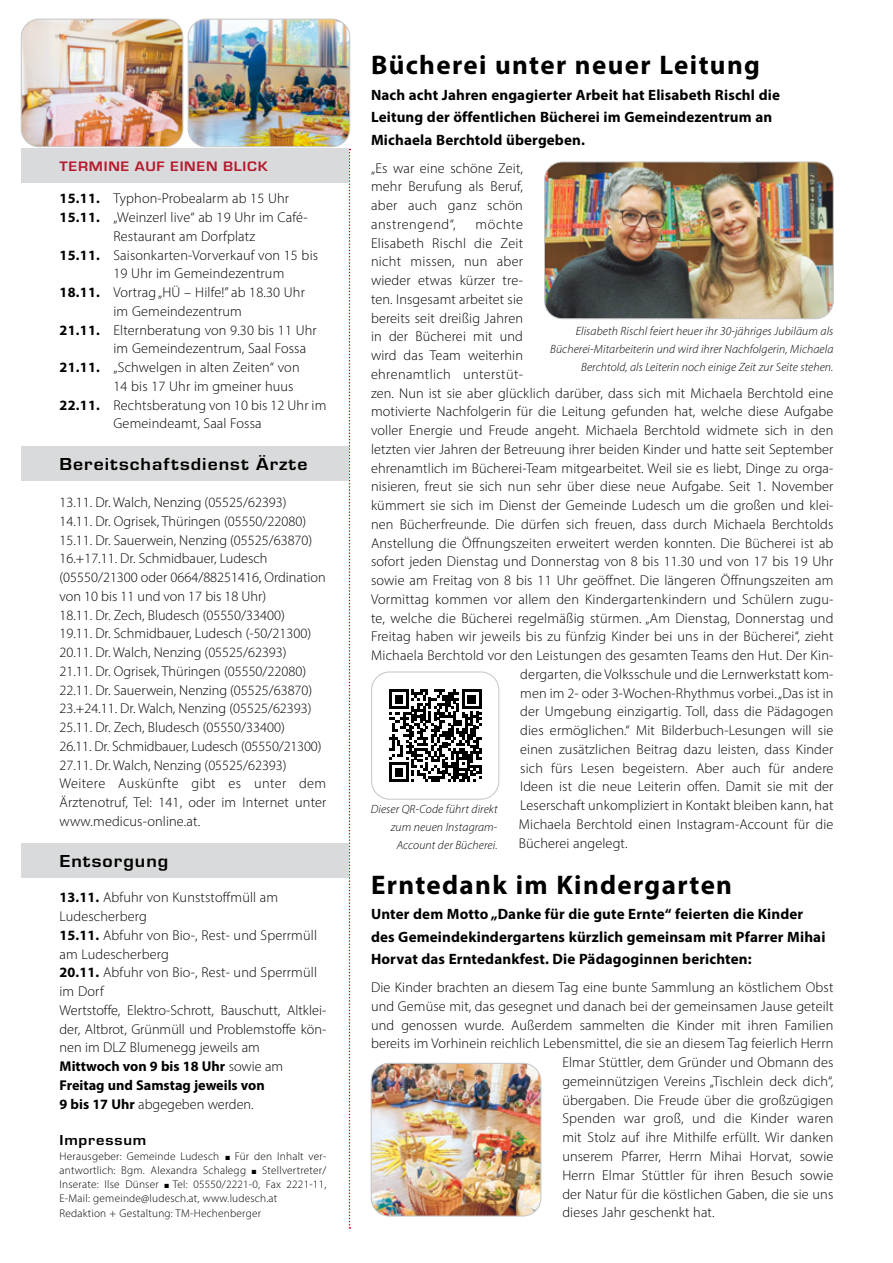
<style>
.page{position:relative;width:893px;height:1263px;background:#fff}
.page>*{position:absolute;margin:0;border:0;box-sizing:border-box;transform-origin:0 0}
.t1{font:700 27px "Myriad Pro";letter-spacing:.05em;color:#000}
.t2{font:700 18px "Eurostile";letter-spacing:.05em;color:#000;scale:1.1 1}
.t3{font:700 15px/22.5px "Myriad Pro";letter-spacing:.01em;color:#000}
.t4{font:700 15px "Eurostile";letter-spacing:.05em;color:#000;scale:1.1 1}
.t5{font:300 14.25px/18.8px "Myriad Pro";letter-spacing:.01em;color:#000}
.t6{font:700 14.25px "Eurostile";letter-spacing:.05em;color:#b71a2e;scale:1.1 1}
.t7{font:italic 300 12px/18px "Myriad Pro";letter-spacing:.01em;color:#000;text-align:right}
.t8{font:300 11.25px/14.2px "Myriad Pro";letter-spacing:.02em;color:#000}
.s1{font-weight:700}
</style>
<div class="page">
<img style="left:188px;top:19px;width:162px;height:128px">
<div style="left:188px;top:19px;width:162px;height:128px;border:1px solid #c4c5c6;border-radius:18px"></div>
<img style="left:21px;top:19px;width:162px;height:128px">
<div style="left:21px;top:19px;width:162px;height:128px;border:1px solid #c4c5c6;border-radius:18px"></div>
<svg style="left:349px;top:149px;width:1px;height:1079px"></svg>
<div style="left:21px;top:149px;width:328px;height:34px;background:#d9dadb"></div>
<div style="left:21px;top:843px;width:328px;height:34px;background:#d9dadb"></div>
<div style="left:21px;top:446px;width:328px;height:34px;background:#d9dadb"></div>
<img style="left:544px;top:162px;width:289px;height:157px">
<div style="left:544px;top:162px;width:289px;height:157px;border:1px solid #c4c5c6;border-radius:18px"></div>
<svg style="left:389px;top:689px;width:92px;height:93px"></svg>
<div style="left:371px;top:672px;width:128px;height:127px;border:1px solid #c4c5c6;border-radius:18px"></div>
<img style="left:371px;top:1063px;width:170px;height:153px">
<div style="left:371px;top:1063px;width:170px;height:153px;border:1px solid #c4c5c6;border-radius:18px"></div>
<p class="t6" style="left:60px;top:156px;width:191px">TERMINE AUF EINEN BLICK</p>
<p class="t5" style="left:60px;top:189px;width:231px"><span class="s1">15.11.</span> Typhon-Probealarm ab 15 Uhr</p>
<p class="t5" style="left:60px;top:208px;width:250px"><span class="s1">15.11.</span> „Weinzerl live“ ab 19 Uhr im Café-</p>
<p class="t5" style="left:114px;top:227px;width:143px">Restaurant am Dorfplatz</p>
<p class="t5" style="left:60px;top:245px;width:260px"><span class="s1">15.11.</span> Saisonkarten-Vorverkauf von 15 bis</p>
<p class="t5" style="left:114px;top:264px;width:172px">19 Uhr im Gemeindezentrum</p>
<p class="t5" style="left:60px;top:283px;width:247px"><span class="s1">18.11.</span> Vortrag „HÜ – Hilfe!” ab 18.30 Uhr</p>
<p class="t5" style="left:114px;top:302px;width:130px">im Gemeindezentrum</p>
<p class="t5" style="left:60px;top:320px;width:259px"><span class="s1">21.11.</span> Elternberatung von 9.30 bis 11 Uhr</p>
<p class="t5" style="left:114px;top:339px;width:194px">im Gemeindezentrum, Saal Fossa</p>
<p class="t5" style="left:60px;top:358px;width:242px"><span class="s1">21.11.</span> „Schwelgen in alten Zeiten“ von</p>
<p class="t5" style="left:114px;top:377px;width:182px">14 bis 17 Uhr im gmeiner huus</p>
<p class="t5" style="left:60px;top:395px;width:268px"><span class="s1">22.11.</span> Rechtsberatung von 10 bis 12 Uhr im</p>
<p class="t5" style="left:114px;top:414px;width:150px">Gemeindeamt, Saal Fossa</p>
<p class="t2" style="left:60px;top:451px;width:227px">Bereitschaftsdienst Ärzte</p>
<p class="t5" style="left:60px;top:493px;width:268px">13.11. Dr. Walch, Nenzing (05525/62393)<br>14.11. Dr. Ogrisek, Thüringen (05550/22080)<br>15.11. Dr. Sauerwein, Nenzing (05525/63870)<br>16.+17.11. Dr. Schmidbauer, Ludesch (05550/21300 oder 0664/88251416, Ordination von 10 bis 11 und von 17 bis 18 Uhr)<br>18.11. Dr. Zech, Bludesch (05550/33400)<br>19.11. Dr. Schmidbauer, Ludesch (-50/21300)<br>20.11. Dr. Walch, Nenzing (05525/62393)<br>21.11. Dr. Ogrisek, Thüringen (05550/22080)<br>22.11. Dr. Sauerwein, Nenzing (05525/63870)<br>23.+24.11. Dr. Walch, Nenzing (05525/62393)<br>25.11. Dr. Zech, Bludesch (05550/33400)<br>26.11. Dr. Schmidbauer, Ludesch (05550/21300)<br>27.11. Dr. Walch, Nenzing (05525/62393)<br>Weitere Auskünfte gibt es unter dem Ärztenotruf, Tel: 141, oder im Internet unter www.medicus-online.at.</p>
<p class="t2" style="left:60px;top:848px;width:100px">Entsorgung</p>
<p class="t5" style="left:60px;top:888px;width:268px"><span class="s1">13.11.</span> Abfuhr von Kunststoffmüll am<br>Ludescherberg<br><span class="s1">15.11.</span> Abfuhr von Bio-, Rest- und Sperrmüll am Ludescherberg<br><span class="s1">20.11.</span> Abfuhr von Bio-, Rest- und Sperrmüll im Dorf<br>Wertstoffe, Elektro-Schrott, Bauschutt, Altklei&shy;der, Altbrot, Grünmüll und Problemstoffe kön&shy;nen im DLZ Blumenegg jeweils am<br><span class="s1">Mittwoch von 9 bis 18 Uhr</span> sowie am<br><span class="s1">Freitag und Samstag jeweils von<br>9 bis 17 Uhr</span> abgegeben werden.</p>
<p class="t4" style="left:60px;top:1130px;width:80px">Impressum</p>
<p class="t8" style="left:60px;top:1149px;width:268px">Herausgeber: Gemeinde Ludesch ■ Für den Inhalt ver&shy;antwortlich: Bgm. Alexandra Schalegg ■ Stellvertreter/ Inserate: Ilse Dünser ■ Tel: 05550/2221-0, Fax 2221-11, E-Mail: gemeinde@ludesch.at, www.ludesch.at Redaktion + Gestaltung: TM-Hechenberger</p>
<h1 class="t1" style="left:371px;top:48px;width:390px">Bücherei unter neuer Leitung</h1>
<p class="t3" style="left:371px;top:83px;width:410px">Nach acht Jahren engagierter Arbeit hat Elisabeth Rischl die<br>Leitung der öffentlichen Bücherei im Gemeindezentrum an<br>Michaela Berchtold übergeben.</p>
<p class="t5" style="left:371px;top:158px;width:154px;text-align:justify">„Es war eine schöne Zeit, mehr Berufung als Beruf, aber auch ganz schön anstrengend“,</p>
<p class="t5" style="left:476px;top:215px;width:49px">möchte</p>
<p class="t5" style="left:371px;top:233px;width:154px">Elisabeth Rischl die Zeit</p>
<p class="t5" style="left:371px;top:252px;width:154px">nicht missen, nun aber</p>
<p class="t5" style="left:371px;top:271px;width:154px">wieder etwas kürzer tre-</p>
<p class="t5" style="left:371px;top:290px;width:154px">ten. Insgesamt arbeitet sie</p>
<p class="t5" style="left:371px;top:308px;width:154px">bereits seit dreißig Jahren</p>
<p class="t5" style="left:371px;top:327px;width:153px">in der Bücherei mit und</p>
<p class="t5" style="left:371px;top:346px;width:154px">wird das Team weiterhin</p>
<p class="t5" style="left:371px;top:365px;width:154px">ehrenamtlich unterstüt-</p>
<p class="t5" style="left:371px;top:383px;width:464px">zen. Nun ist sie aber glücklich darüber, dass sich mit Michaela Berchtold eine</p>
<p class="t5" style="left:371px;top:402px;width:464px">motivierte Nachfolgerin für die Leitung gefunden hat, welche diese Aufgabe</p>
<p class="t5" style="left:371px;top:421px;width:464px">voller Energie und Freude angeht. Michaela Berchtold widmete sich in den</p>
<p class="t5" style="left:371px;top:440px;width:464px">letzten vier Jahren der Betreuung ihrer beiden Kinder und hatte seit September</p>
<p class="t5" style="left:371px;top:458px;width:464px">ehrenamtlich im Bücherei-Team mitgearbeitet. Weil sie es liebt, Dinge zu orga-</p>
<p class="t5" style="left:371px;top:477px;width:464px">nisieren, freut sie sich nun sehr über diese neue Aufgabe. Seit 1. November</p>
<p class="t5" style="left:371px;top:496px;width:464px">kümmert sie sich im Dienst der Gemeinde Ludesch um die großen und klei-</p>
<p class="t5" style="left:371px;top:515px;width:464px">nen Bücherfreunde. Die dürfen sich freuen, dass durch Michaela Berchtolds</p>
<p class="t5" style="left:371px;top:533px;width:464px">Anstellung die Öffnungszeiten erweitert werden konnten. Die Bücherei ist ab</p>
<p class="t5" style="left:371px;top:552px;width:464px">sofort jeden Dienstag und Donnerstag von 8 bis 11.30 und von 17 bis 19 Uhr</p>
<p class="t5" style="left:371px;top:571px;width:464px">sowie am Freitag von 8 bis 11 Uhr geöffnet. Die längeren Öffnungszeiten am</p>
<p class="t5" style="left:371px;top:590px;width:464px">Vormittag kommen vor allem den Kindergartenkindern und Schülern zugu-</p>
<p class="t5" style="left:371px;top:608px;width:464px">te, welche die Bücherei regelmäßig stürmen. „Am Dienstag, Donnerstag und</p>
<p class="t5" style="left:371px;top:627px;width:464px">Freitag haben wir jeweils bis zu fünfzig Kinder bei uns in der Bücherei“, zieht</p>
<p class="t5" style="left:371px;top:646px;width:462px">Michaela Berchtold vor den Leistungen des gesamten Teams den Hut. Der Kin--</p>
<p class="t5" style="left:520px;top:665px;width:315px">dergarten, die Volksschule und die Lernwerkstatt kom-</p>
<p class="t5" style="left:520px;top:683px;width:315px">men im 2- oder 3-Wochen-Rhythmus vorbei. „Das ist in</p>
<p class="t5" style="left:520px;top:702px;width:315px">der Umgebung einzigartig. Toll, dass die Pädagogen</p>
<p class="t5" style="left:520px;top:721px;width:315px">dies ermöglichen.“ Mit Bilderbuch-Lesungen will sie</p>
<p class="t5" style="left:520px;top:740px;width:315px">einen zusätzlichen Beitrag dazu leisten, dass Kinder</p>
<p class="t5" style="left:520px;top:758px;width:315px">sich fürs Lesen begeistern. Aber auch für andere</p>
<p class="t5" style="left:520px;top:777px;width:315px">Ideen ist die neue Leiterin offen. Damit sie mit der</p>
<p class="t5" style="left:520px;top:796px;width:315px">Leserschaft unkompliziert in Kontakt bleiben kann, hat</p>
<p class="t5" style="left:519px;top:815px;width:316px">Michaela Berchtold einen Instagram-Account für die</p>
<p class="t5" style="left:519px;top:833px;width:110px">Bücherei angelegt.</p>
<p class="t7" style="left:550px;top:322px;width:285px">Elisabeth Rischl feiert heuer ihr 30-jähriges Jubiläum als<br>Bücherei-Mitarbeiterin und wird ihrer Nachfolgerin, Michaela<br>Berchtold, als Leiterin noch einige Zeit zur Seite stehen.</p>
<p class="t7" style="left:371px;top:800px;width:128px">Dieser QR-Code führt direkt zum neuen Instagram-<br>Account der Bücherei.</p>
<h1 class="t1" style="left:371px;top:867px;width:363px">Erntedank im Kindergarten</h1>
<p class="t3" style="left:371px;top:903px;width:456px">Unter dem Motto „Danke für die gute Ernte“ feierten die Kinder des Gemeindekindergartens kürzlich gemeinsam mit Pfarrer Mihai<br>Horvat das Erntedankfest. Die Pädagoginnen berichten:</p>
<p class="t5" style="left:371px;top:978px;width:464px">Die Kinder brachten an diesem Tag eine bunte Sammlung an köstlichem Obst</p>
<p class="t5" style="left:371px;top:997px;width:464px">und Gemüse mit, das gesegnet und danach bei der gemeinsamen Jause geteilt</p>
<p class="t5" style="left:371px;top:1015px;width:464px">und genossen wurde. Außerdem sammelten die Kinder mit ihren Familien</p>
<p class="t5" style="left:371px;top:1034px;width:464px">bereits im Vorhinein reichlich Lebensmittel, die sie an diesem Tag feierlich Herrn</p>
<p class="t5" style="left:562px;top:1053px;width:273px">Elmar Stüttler, dem Gründer und Obmann des</p>
<p class="t5" style="left:562px;top:1072px;width:273px">gemeinnützigen Vereins „Tischlein deck dich“,</p>
<p class="t5" style="left:562px;top:1090px;width:273px">übergaben. Die Freude über die großzügigen</p>
<p class="t5" style="left:562px;top:1109px;width:273px">Spenden war groß, und die Kinder waren</p>
<p class="t5" style="left:562px;top:1128px;width:273px">mit Stolz auf ihre Mithilfe erfüllt. Wir danken</p>
<p class="t5" style="left:562px;top:1147px;width:273px">unserem Pfarrer, Herrn Mihai Horvat, sowie</p>
<p class="t5" style="left:562px;top:1165px;width:273px">Herrn Elmar Stüttler für ihren Besuch sowie</p>
<p class="t5" style="left:562px;top:1184px;width:273px">der Natur für die köstlichen Gaben, die sie uns</p>
<p class="t5" style="left:562px;top:1203px;width:154px">dieses Jahr geschenkt hat.</p>
</div>
